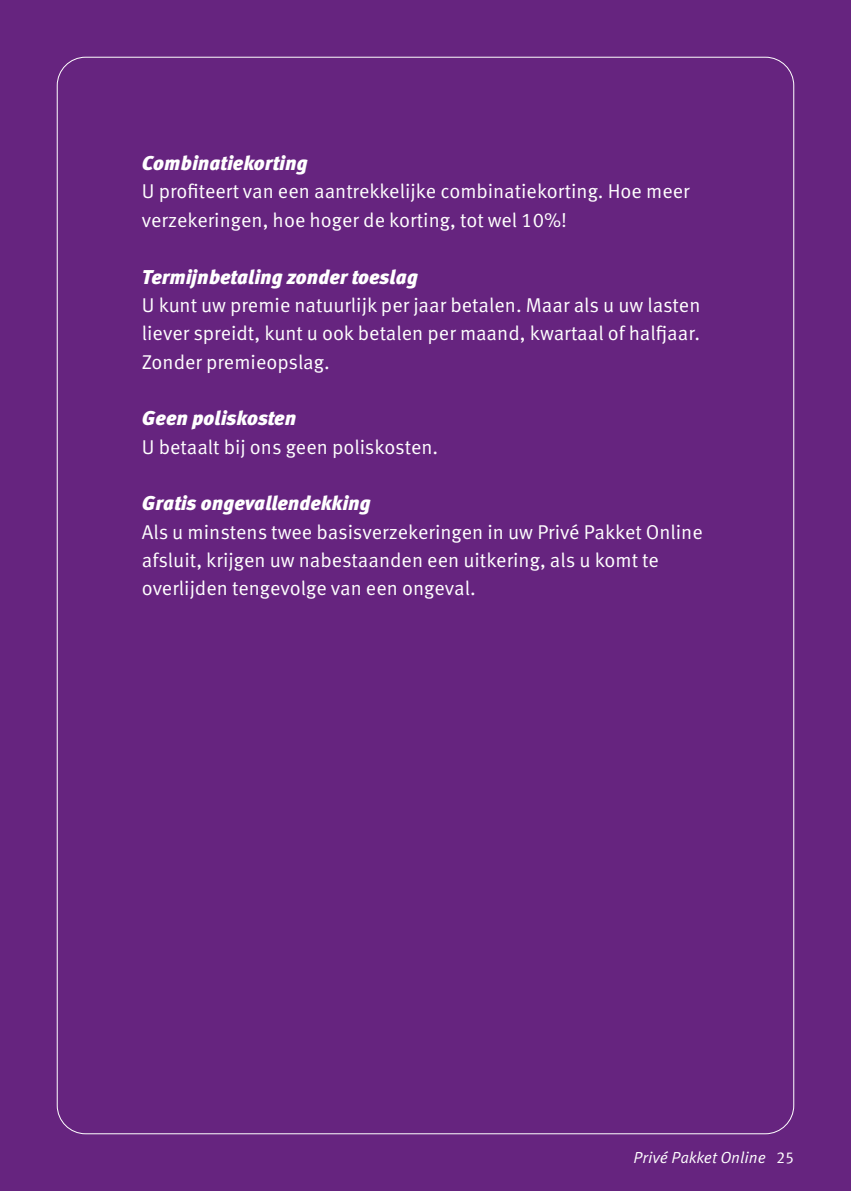
<style>
.page{position:relative;width:851px;height:1191px;background:#fff}
.page>*{position:absolute;margin:0;border:0;box-sizing:border-box;transform-origin:0 0}
.t1{font:20px/28.4px "Meta OT Norm";color:#fff}
.t2{font:italic 900 20px "Meta OT";color:#fff}
.t3{font:16px "Meta OT Norm Ita";color:#fff}
.s1{font-family:"Meta OT Norm"}
</style>
<div class="page">
<div style="left:0;top:0;width:850px;height:1191px;background:#66247f"></div>
<p class="t2" style="left:142px;top:151px;width:167px">Combinatiekorting</p>
<p class="t1" style="left:142px;top:178px;width:549px">U profiteert van een aantrekkelijke combinatiekorting. Hoe meer verzekeringen, hoe hoger de korting, tot wel 10%!</p>
<p class="t2" style="left:142px;top:264px;width:278px">Termijnbetaling zonder toeslag</p>
<p class="t1" style="left:142px;top:291px;width:560px;text-align:justify">U kunt uw premie natuurlijk per jaar betalen. Maar als u uw lasten liever spreidt, kunt u ook betalen per maand, kwartaal of halfjaar.<br>Zonder premieopslag.</p>
<p class="t2" style="left:142px;top:406px;width:156px">Geen poliskosten</p>
<p class="t1" style="left:142px;top:433px;width:298px">U betaalt bij ons geen poliskosten.</p>
<p class="t2" style="left:142px;top:491px;width:230px">Gratis ongevallendekking</p>
<p class="t1" style="left:142px;top:518px;width:562px">Als u minstens twee basisverzekeringen in uw Privé Pakket Online afsluit, krijgen uw nabestaanden een uitkering, als u komt te overlijden tengevolge van een ongeval.</p>
<p class="t3" style="left:633px;top:1147px;width:162px">Privé Pakket Online <span class="s1">25</span></p>
</div>
